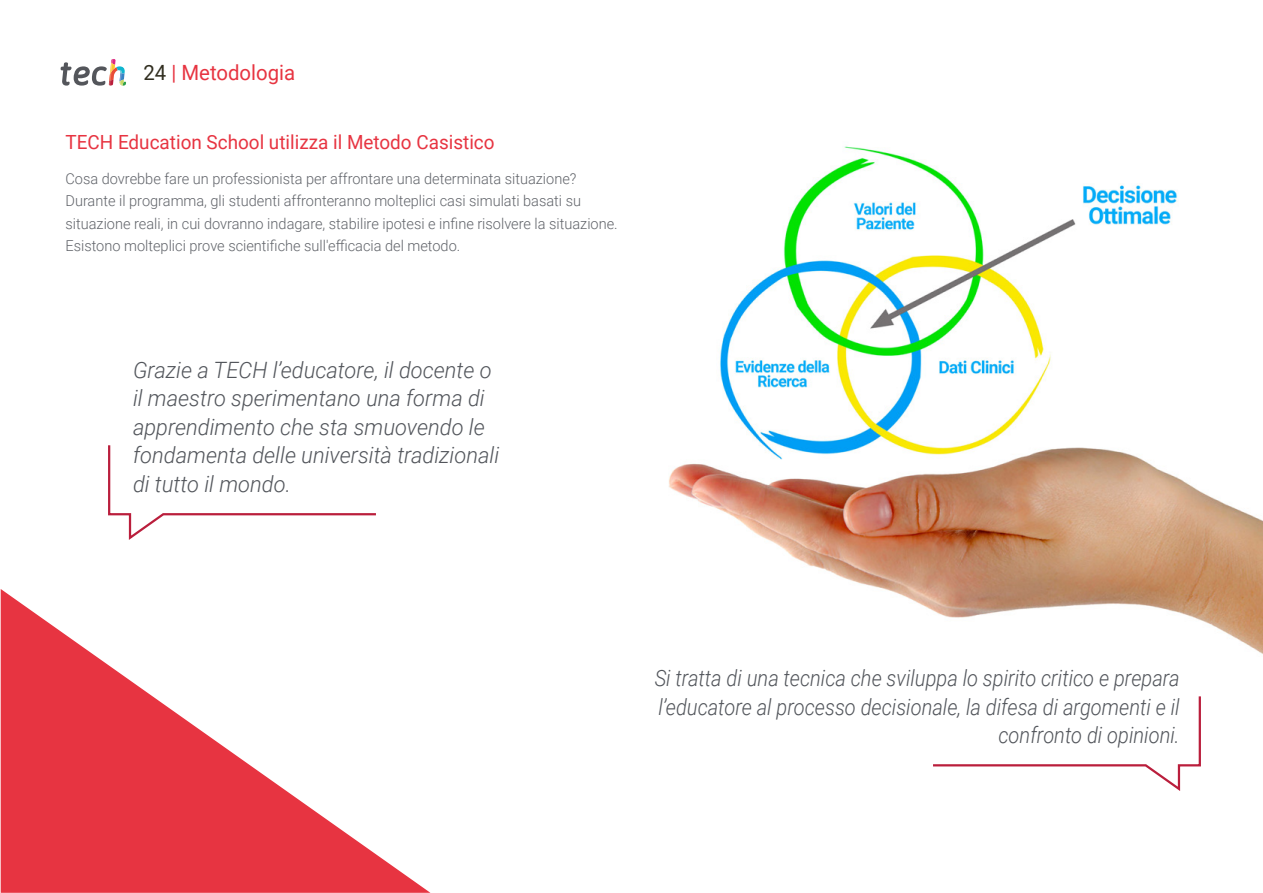
<style>
.page{position:relative;width:1263px;height:893px;background:#fff}
.page>*{position:absolute;margin:0;border:0;box-sizing:border-box;transform-origin:0 0}
.t1{font:italic 300 22.5px/28.5px "Roboto";color:#52555b}
.t2{font:italic 300 22.5px/28.5px "Roboto";color:#52555b;text-align:right;scale:.89 1}
.t3{font:21px "Roboto";color:#e73441}
.t4{font:19.5px "Roboto";color:#e73441}
.t5{font:300 15px/22.5px "Roboto";color:#61646a}
.s1{color:#312e20}
</style>
<div class="page">
<svg style="left:61px;top:59px;width:65px;height:27px"></svg>
<svg style="left:1px;top:589px;width:429px;height:304px"></svg>
<img style="left:669px;top:146px;width:594px;height:508px">
<svg style="left:108px;top:445px;width:268px;height:95px"></svg>
<svg style="left:933px;top:696px;width:268px;height:95px"></svg>
<h2 class="t3" style="left:144px;top:57px;width:153px"><span class="s1">24</span> | Metodologia</h2>
<h3 class="t4" style="left:66px;top:129px;width:431px">TECH Education School utilizza il Metodo Casistico</h3>
<p class="t5" style="left:66px;top:167px;width:554px">Cosa dovrebbe fare un professionista per affrontare una determinata situazione?<br>Durante il programma, gli studenti affronteranno molteplici casi simulati basati su situazione reali, in cui dovranno indagare, stabilire ipotesi e infine risolvere la situazione.<br>Esistono molteplici prove scientifiche sull'efficacia del metodo.</p>
<h1 class="t1" style="left:133px;top:355px;width:368px">Grazie a TECH l’educatore, il docente o il maestro sperimentano una forma di apprendimento che sta smuovendo le fondamenta delle università tradizionali di tutto il mondo.</h1>
<h1 class="t2" style="left:655px;top:663px;width:591px">Si tratta di una tecnica che sviluppa lo spirito critico e prepara l’educatore al processo decisionale, la difesa di argomenti e il confronto di opinioni.</h1>
</div>
